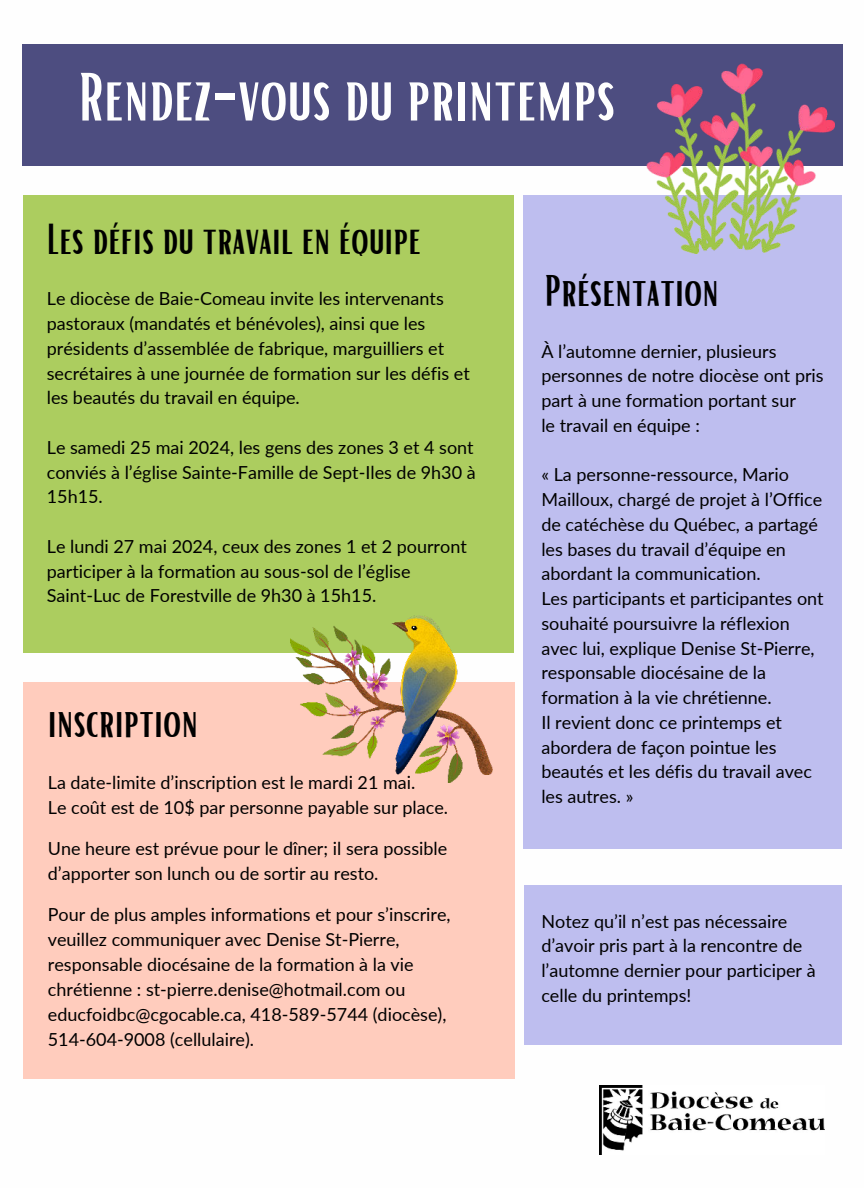
<style>
.page{position:relative;width:864px;height:1188px;background:#fff}
.page>*{position:absolute;margin:0;border:0;box-sizing:border-box;transform-origin:0 0}
.t1{font:65.85px "Bright";color:#fefefe}
.t2{font:43.2px "Bright";color:#000}
.t3{font:42px "Bright";color:#000}
.t4{font:18px/24.8px "Lato";color:#000}
</style>
<div class="page">
<div style="left:524px;top:195px;width:318px;height:654px;background:#bebeef"></div>
<div style="left:23px;top:683px;width:492px;height:396px;background:#ffccbd"></div>
<div style="left:23px;top:195px;width:491px;height:457px;background:#accd5f"></div>
<div style="left:22px;top:44px;width:820px;height:121px;background:#4d4d80"></div>
<img style="left:599px;top:1086px;width:225px;height:68px">
<img style="left:647px;top:63px;width:188px;height:190px">
<img style="left:291px;top:616px;width:201px;height:166px">
<div style="left:524px;top:885px;width:318px;height:159px;background:#bebeef"></div>
<h1 class="t1" style="left:78px;top:57px;width:539px">Rendez-vous du printemps</h1>
<h3 class="t3" style="left:47px;top:214px;width:376px">Les défis du travail en équipe</h3>
<p class="t4" style="left:47px;top:286px;width:425px">Le diocèse de Baie-Comeau invite les intervenants pastoraux (mandatés et bénévoles), ainsi que les présidents d’assemblée de fabrique, marguilliers et secrétaires à une journée de formation sur les défis et les beautés du travail en équipe.</p>
<p class="t4" style="left:47px;top:434px;width:430px;text-align:justify">Le samedi 25 mai 2024, les gens des zones 3 et 4 sont conviés à l’église Sainte-Famille de Sept-Iles de 9h30 à 15h15.</p>
<p class="t4" style="left:47px;top:533px;width:422px">Le lundi 27 mai 2024, ceux des zones 1 et 2 pourront participer à la formation au sous-sol de l’église<br>Saint-Luc de Forestville de 9h30 à 15h15.</p>
<h2 class="t2" style="left:48px;top:695px;width:152px">inscription</h2>
<p class="t4" style="left:48px;top:770px;width:402px">La date-limite d’inscription est le mardi 21 mai.<br>Le coût est de 10$ par personne payable sur place.</p>
<p class="t4" style="left:48px;top:836px;width:401px">Une heure est prévue pour le dîner; il sera possible d’apporter son lunch ou de sortir au resto.</p>
<p class="t4" style="left:48px;top:902px;width:404px">Pour de plus amples informations et pour s’inscrire, veuillez communiquer avec Denise St-Pierre, responsable diocésaine de la formation à la vie chrétienne : st-pierre.denise@hotmail.com ou educfoidbc@cgocable.ca, 418-589-5744 (diocèse), 514-604-9008 (cellulaire).</p>
<h2 class="t2" style="left:545px;top:264px;width:176px">Présentation</h2>
<p class="t4" style="left:541px;top:338px;width:284px">À l’automne dernier, plusieurs personnes de notre diocèse ont pris part à une formation portant sur<br>le travail en équipe :</p>
<p class="t4" style="left:541px;top:462px;width:284px">« La personne-ressource, Mario<br>Mailloux, chargé de projet à l’Office de catéchèse du Québec, a partagé les bases du travail d’équipe en abordant la communication.<br>Les participants et participantes ont souhaité poursuivre la réflexion avec lui, explique Denise St-Pierre, responsable diocésaine de la formation à la vie chrétienne.<br>Il revient donc ce printemps et abordera de façon pointue les beautés et les défis du travail avec les autres. »</p>
<p class="t4" style="left:541px;top:908px;width:276px">Notez qu’il n’est pas nécessaire d’avoir pris part à la rencontre de l’automne dernier pour participer à celle du printemps!</p>
</div>
